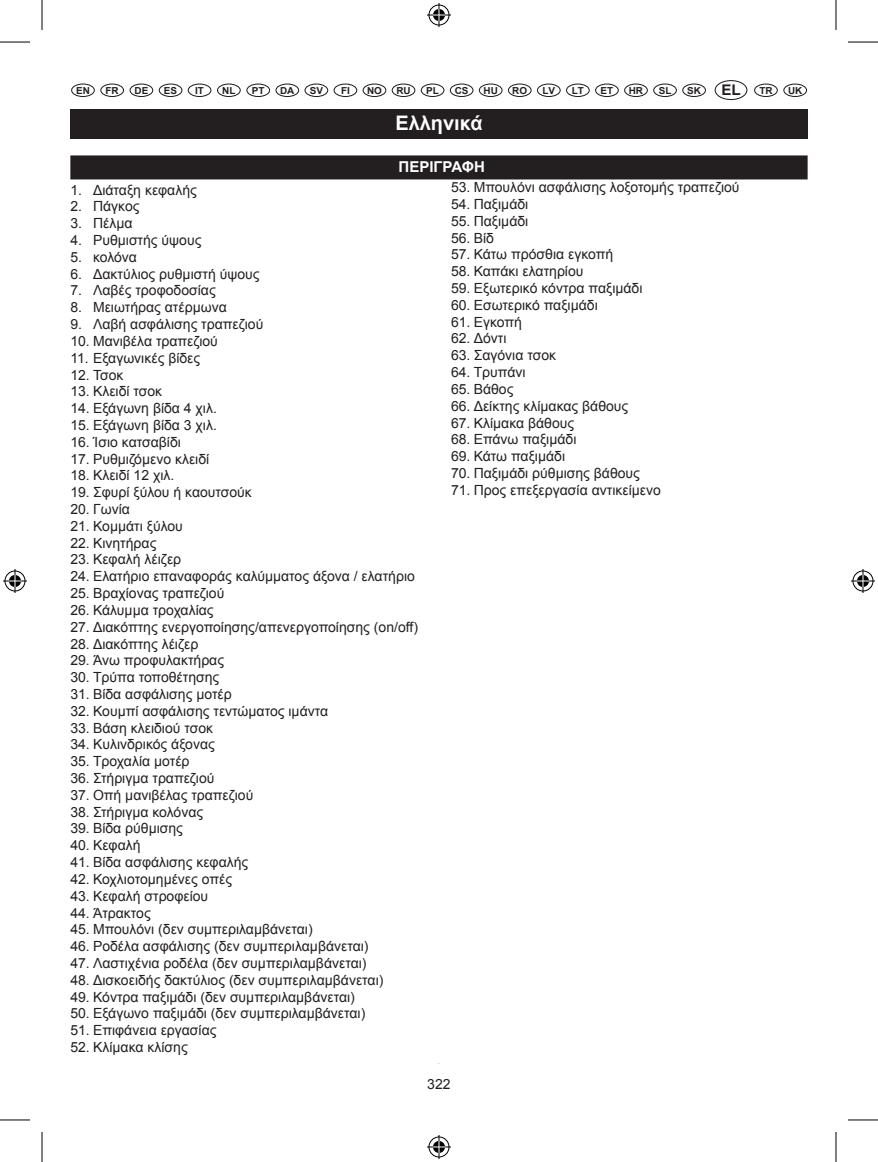
<style>
.page{position:relative;width:878px;height:1162px;background:#fff}
.page>*{position:absolute;margin:0;border:0;box-sizing:border-box;transform-origin:0 0}
.t1{font:700 20px "Arial";color:#fff}
.t2{font:700 15px "Arial";color:#fff}
.t3{font:700 14.6px "Arial";color:#231f20}
.t4{font:14px "Arial";color:#231f20}
.t5{font:700 9.6px "Arial";color:#231f20}
</style>
<div class="page">
<div style="left:70px;top:109px;width:737px;height:29px;background:#231f20"></div>
<div style="left:714px;top:80px;width:33px;height:20px;border:1px solid #231f20;border-radius:50%"></div>
<div style="left:71px;top:83px;width:24px;height:14px;border:1px solid #231f20;border-radius:50%"></div>
<div style="left:100px;top:83px;width:24px;height:14px;border:1px solid #231f20;border-radius:50%"></div>
<div style="left:130px;top:83px;width:23px;height:14px;border:1px solid #231f20;border-radius:50%"></div>
<div style="left:159px;top:83px;width:23px;height:14px;border:1px solid #231f20;border-radius:50%"></div>
<div style="left:188px;top:83px;width:23px;height:14px;border:1px solid #231f20;border-radius:50%"></div>
<div style="left:217px;top:83px;width:24px;height:14px;border:1px solid #231f20;border-radius:50%"></div>
<div style="left:246px;top:83px;width:24px;height:14px;border:1px solid #231f20;border-radius:50%"></div>
<div style="left:275px;top:83px;width:24px;height:14px;border:1px solid #231f20;border-radius:50%"></div>
<div style="left:304px;top:83px;width:24px;height:14px;border:1px solid #231f20;border-radius:50%"></div>
<div style="left:333px;top:83px;width:24px;height:14px;border:1px solid #231f20;border-radius:50%"></div>
<div style="left:363px;top:83px;width:23px;height:14px;border:1px solid #231f20;border-radius:50%"></div>
<div style="left:392px;top:83px;width:23px;height:14px;border:1px solid #231f20;border-radius:50%"></div>
<div style="left:421px;top:83px;width:23px;height:14px;border:1px solid #231f20;border-radius:50%"></div>
<div style="left:450px;top:83px;width:23px;height:14px;border:1px solid #231f20;border-radius:50%"></div>
<div style="left:479px;top:83px;width:23px;height:14px;border:1px solid #231f20;border-radius:50%"></div>
<div style="left:508px;top:83px;width:23px;height:14px;border:1px solid #231f20;border-radius:50%"></div>
<div style="left:537px;top:83px;width:23px;height:14px;border:1px solid #231f20;border-radius:50%"></div>
<div style="left:566px;top:83px;width:24px;height:14px;border:1px solid #231f20;border-radius:50%"></div>
<div style="left:595px;top:83px;width:24px;height:14px;border:1px solid #231f20;border-radius:50%"></div>
<div style="left:624px;top:83px;width:24px;height:14px;border:1px solid #231f20;border-radius:50%"></div>
<div style="left:653px;top:83px;width:24px;height:14px;border:1px solid #231f20;border-radius:50%"></div>
<div style="left:682px;top:83px;width:24px;height:14px;border:1px solid #231f20;border-radius:50%"></div>
<div style="left:754px;top:83px;width:24px;height:14px;border:1px solid #231f20;border-radius:50%"></div>
<div style="left:783px;top:83px;width:24px;height:14px;border:1px solid #231f20;border-radius:50%"></div>
<div style="left:70px;top:155px;width:737px;height:24px;background:#231f20"></div>
<hr style="left:0;top:42px;width:30px;height:1px;background:#000">
<hr style="left:848px;top:42px;width:30px;height:1px;background:#000">
<hr style="left:0;top:1119px;width:30px;height:1px;background:#000">
<hr style="left:848px;top:1119px;width:30px;height:1px;background:#000">
<hr style="left:42px;top:0;width:1px;height:30px;background:#000">
<hr style="left:42px;top:1131px;width:1px;height:30px;background:#000">
<hr style="left:835px;top:0;width:1px;height:30px;background:#000">
<hr style="left:835px;top:1131px;width:1px;height:30px;background:#000">
<svg style="left:427px;top:3px;width:24px;height:24px"></svg>
<svg style="left:427px;top:1135px;width:24px;height:23px"></svg>
<svg style="left:3px;top:569px;width:24px;height:24px"></svg>
<svg style="left:851px;top:569px;width:24px;height:24px"></svg>
<p class="t5" style="left:76px;top:84px;width:15px">EN</p>
<p class="t5" style="left:106px;top:84px;width:15px">FR</p>
<p class="t5" style="left:134px;top:84px;width:15px">DE</p>
<p class="t5" style="left:164px;top:84px;width:15px">ES</p>
<p class="t5" style="left:195px;top:84px;width:10px">IT</p>
<p class="t5" style="left:222px;top:84px;width:15px">NL</p>
<p class="t5" style="left:252px;top:84px;width:14px">PT</p>
<p class="t5" style="left:280px;top:84px;width:16px">DA</p>
<p class="t5" style="left:310px;top:84px;width:15px">SV</p>
<p class="t5" style="left:341px;top:84px;width:10px">FI</p>
<p class="t5" style="left:367px;top:84px;width:16px">NO</p>
<p class="t5" style="left:396px;top:84px;width:16px">RU</p>
<p class="t5" style="left:426px;top:84px;width:14px">PL</p>
<p class="t5" style="left:455px;top:84px;width:15px">CS</p>
<p class="t5" style="left:483px;top:84px;width:16px">HU</p>
<p class="t5" style="left:512px;top:84px;width:16px">RO</p>
<p class="t5" style="left:542px;top:84px;width:14px">LV</p>
<p class="t5" style="left:572px;top:84px;width:14px">LT</p>
<p class="t5" style="left:600px;top:84px;width:14px">ET</p>
<p class="t5" style="left:629px;top:84px;width:16px">HR</p>
<p class="t5" style="left:658px;top:84px;width:14px">SL</p>
<p class="t5" style="left:687px;top:84px;width:15px">SK</p>
<p class="t3" style="left:721px;top:80px;width:21px">EL</p>
<p class="t5" style="left:759px;top:84px;width:15px">TR</p>
<p class="t5" style="left:788px;top:84px;width:16px">UK</p>
<h1 class="t1" style="left:395px;top:109px;width:89px">Ελληνικά</h1>
<p class="t2" style="left:398px;top:157px;width:88px">Περιγραφη</p>
<p class="t4" style="left:70px;top:180px;width:128px">1. Διάταξη κεφαλής</p>
<p class="t4" style="left:70px;top:197px;width:71px">2. Πάγκος</p>
<p class="t4" style="left:70px;top:214px;width:64px">3. Πέλμα</p>
<p class="t4" style="left:70px;top:231px;width:133px">4. Ρυθμιστής ύψους</p>
<p class="t4" style="left:70px;top:248px;width:68px">5. κολόνα</p>
<p class="t4" style="left:70px;top:264px;width:191px">6. Δακτύλιος ρυθμιστή ύψους</p>
<p class="t4" style="left:70px;top:281px;width:147px">7. Λαβές τροφοδοσίας</p>
<p class="t4" style="left:70px;top:298px;width:158px">8. Mειωτήρας ατέρμωνα</p>
<p class="t4" style="left:70px;top:315px;width:194px">9. Λαβή ασφάλισης τραπεζιού</p>
<p class="t4" style="left:70px;top:332px;width:149px">10. Μανιβέλα τραπεζιού</p>
<p class="t4" style="left:70px;top:348px;width:131px">11. Εξαγωνικές βίδες</p>
<p class="t4" style="left:70px;top:365px;width:55px">12. Τσοκ</p>
<p class="t4" style="left:70px;top:382px;width:93px">13. Κλειδί τσοκ</p>
<p class="t4" style="left:70px;top:399px;width:148px">14. Εξάγωνη βίδα 4 χιλ.</p>
<p class="t4" style="left:70px;top:416px;width:148px">15. Εξάγωνη βίδα 3 χιλ.</p>
<p class="t4" style="left:70px;top:432px;width:112px">16. Ίσιο κατσαβίδι</p>
<p class="t4" style="left:70px;top:449px;width:140px">17. Ρυθμιζόμενο κλειδί</p>
<p class="t4" style="left:70px;top:466px;width:105px">18. Κλειδί 12 χιλ.</p>
<p class="t4" style="left:70px;top:483px;width:183px">19. Σφυρί ξύλου ή καουτσούκ</p>
<p class="t4" style="left:70px;top:500px;width:61px">20. Γωνία</p>
<p class="t4" style="left:70px;top:516px;width:114px">21. Κομμάτι ξύλου</p>
<p class="t4" style="left:70px;top:533px;width:88px">22. Κινητήρας</p>
<p class="t4" style="left:70px;top:550px;width:112px">23. Κεφαλή λέιζερ</p>
<p class="t4" style="left:70px;top:567px;width:346px">24. Ελατήριο επαναφοράς καλύμματος άξονα / ελατήριο</p>
<p class="t4" style="left:70px;top:584px;width:156px">25. Βραχίονας τραπεζιού</p>
<p class="t4" style="left:70px;top:600px;width:145px">26. Κάλυμμα τροχαλίας</p>
<p class="t4" style="left:70px;top:617px;width:349px">27. Διακόπτης ενεργοποίησης/απενεργοποίησης (on/off)</p>
<p class="t4" style="left:70px;top:634px;width:130px">28. Διακόπτης λέιζερ</p>
<p class="t4" style="left:70px;top:651px;width:155px">29. Άνω προφυλακτήρας</p>
<p class="t4" style="left:70px;top:668px;width:150px">30. Τρύπα τοποθέτησης</p>
<p class="t4" style="left:70px;top:684px;width:163px">31. Βίδα ασφάλισης μοτέρ</p>
<p class="t4" style="left:70px;top:701px;width:259px">32. Κουμπί ασφάλισης τεντώματος ιμάντα</p>
<p class="t4" style="left:70px;top:718px;width:144px">33. Βάση κλειδιού τσοκ</p>
<p class="t4" style="left:70px;top:735px;width:146px">34. Κυλινδρικός άξονας</p>
<p class="t4" style="left:70px;top:752px;width:121px">35. Τροχαλία μοτέρ</p>
<p class="t4" style="left:70px;top:768px;width:146px">36. Στήριγμα τραπεζιού</p>
<p class="t4" style="left:70px;top:785px;width:184px">37. Οπή μανιβέλας τραπεζιού</p>
<p class="t4" style="left:70px;top:802px;width:134px">38. Στήριγμα κολόνας</p>
<p class="t4" style="left:70px;top:819px;width:114px">39. Βίδα ρύθμισης</p>
<p class="t4" style="left:70px;top:836px;width:72px">40. Κεφαλή</p>
<p class="t4" style="left:70px;top:852px;width:179px">41. Βίδα ασφάλισης κεφαλής</p>
<p class="t4" style="left:70px;top:869px;width:163px">42. Κοχλιοτομημένες οπές</p>
<p class="t4" style="left:70px;top:886px;width:139px">43. Κεφαλή στροφείου</p>
<p class="t4" style="left:70px;top:903px;width:82px">44. Άτρακτος</p>
<p class="t4" style="left:70px;top:920px;width:244px">45. Μπουλόνι (δεν συμπεριλαμβάνεται)</p>
<p class="t4" style="left:70px;top:936px;width:300px">46. Ροδέλα ασφάλισης (δεν συμπεριλαμβάνεται)</p>
<p class="t4" style="left:70px;top:953px;width:298px">47. Λαστιχένια ροδέλα (δεν συμπεριλαμβάνεται)</p>
<p class="t4" style="left:70px;top:970px;width:315px">48. Δισκοειδής δακτύλιος (δεν συμπεριλαμβάνεται)</p>
<p class="t4" style="left:70px;top:987px;width:286px">49. Κόντρα παξιμάδι (δεν συμπεριλαμβάνεται)</p>
<p class="t4" style="left:70px;top:1004px;width:296px">50. Εξάγωνο παξιμάδι (δεν συμπεριλαμβάνεται)</p>
<p class="t4" style="left:70px;top:1020px;width:148px">51. Επιφάνεια εργασίας</p>
<p class="t4" style="left:70px;top:1037px;width:119px">52. Κλίμακα κλίσης</p>
<p class="t4" style="left:451px;top:178px;width:290px">53. Μπουλόνι ασφάλισης λοξοτομής τραπεζιού</p>
<p class="t4" style="left:451px;top:195px;width:79px">54. Παξιμάδι</p>
<p class="t4" style="left:451px;top:212px;width:79px">55. Παξιμάδι</p>
<p class="t4" style="left:451px;top:228px;width:44px">56. Βίδ</p>
<p class="t4" style="left:451px;top:245px;width:164px">57. Κάτω πρόσθια εγκοπή</p>
<p class="t4" style="left:451px;top:262px;width:134px">58. Καπάκι ελατηρίου</p>
<p class="t4" style="left:451px;top:279px;width:193px">59. Εξωτερικό κόντρα παξιμάδι</p>
<p class="t4" style="left:451px;top:296px;width:148px">60. Εσωτερικό παξιμάδι</p>
<p class="t4" style="left:451px;top:312px;width:72px">61. Εγκοπή</p>
<p class="t4" style="left:451px;top:329px;width:57px">62. Δόντι</p>
<p class="t4" style="left:451px;top:346px;width:107px">63. Σαγόνια τσοκ</p>
<p class="t4" style="left:451px;top:363px;width:76px">64. Τρυπάνι</p>
<p class="t4" style="left:451px;top:380px;width:64px">65. Βάθος</p>
<p class="t4" style="left:451px;top:396px;width:179px">66. Δείκτης κλίμακας βάθους</p>
<p class="t4" style="left:451px;top:413px;width:125px">67. Κλίμακα βάθους</p>
<p class="t4" style="left:451px;top:430px;width:127px">68. Επάνω παξιμάδι</p>
<p class="t4" style="left:451px;top:447px;width:116px">69. Κάτω παξιμάδι</p>
<p class="t4" style="left:451px;top:464px;width:190px">70. Παξιμάδι ρύθμισης βάθους</p>
<p class="t4" style="left:451px;top:480px;width:211px">71. Προς επεξεργασία αντικείμενο</p>
<p class="t4" style="left:427px;top:1074px;width:25px">322</p>
</div>
